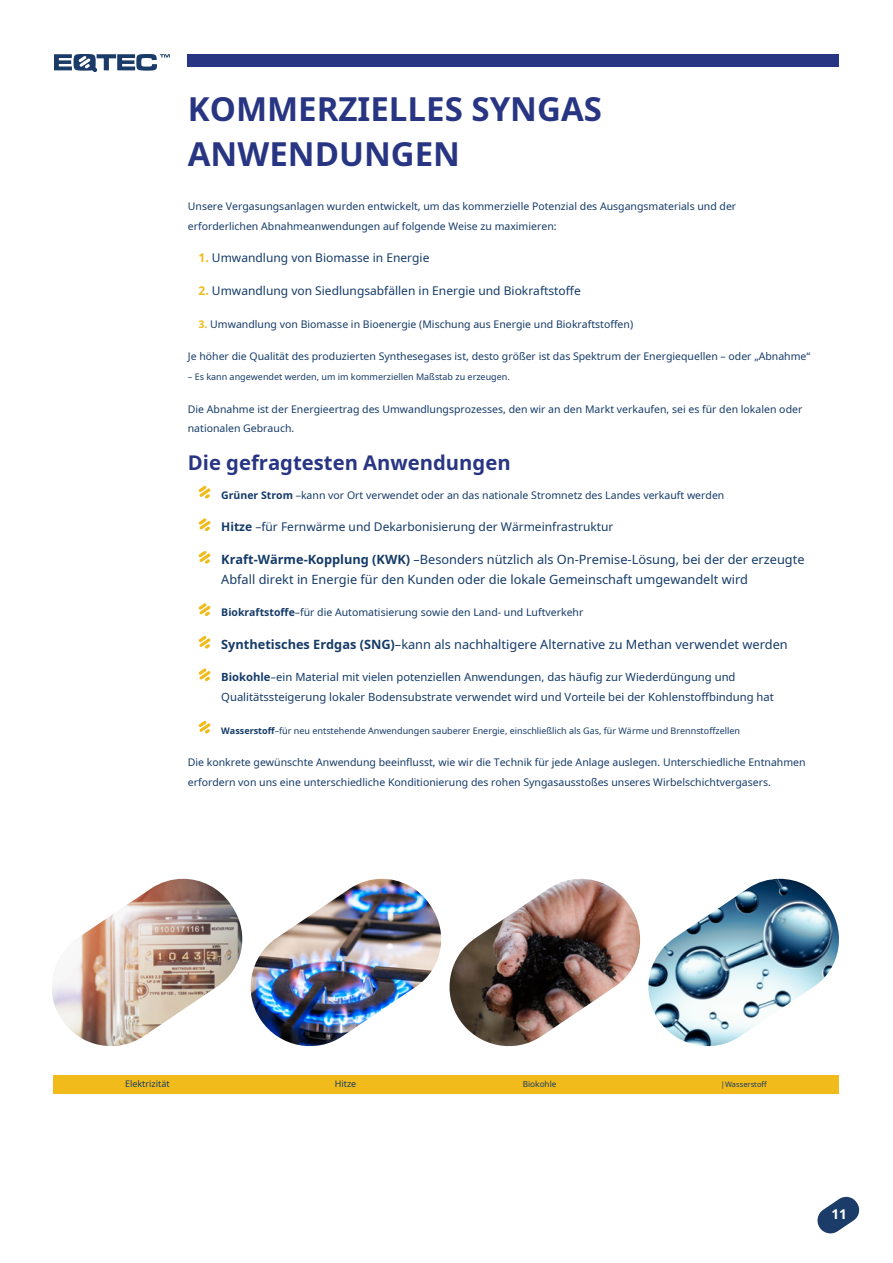
<style>
.page{position:relative;width:893px;height:1263px;background:#fff}
.page>*{position:absolute;margin:0;border:0;box-sizing:border-box;transform-origin:0 0}
.t1{font:700 33px/45px "Noto Sans";color:#283583}
.t2{font:700 20.25px "Noto Sans";color:#283583}
.t3{font:700 13.5px "Noto Sans";color:#fff}
.t4{font:12.75px/19.8px "Noto Sans";color:#153b68}
.t5{font:12px "Noto Sans";color:#153b68}
.t6{font:11.25px/19.8px "Noto Sans";color:#153b68}
.t7{font:10.5px/19.8px "Noto Sans";color:#153b68}
.t8{font:9px "Noto Sans";color:#153b68}
.t9{font:8.25px "Noto Sans";color:#153b68}
.t10{font:7.5px "Noto Sans";color:#153b68}
.s1{font-weight:700;color:#f1bb1c}
.s2{font-weight:700}
</style>
<div class="page">
<div style="left:188px;top:54px;width:651px;height:13px;background:#283583"></div>
<svg style="left:817px;top:1196px;width:43px;height:38px"></svg>
<svg style="left:54px;top:54px;width:116px;height:18px"></svg>
<div style="left:53px;top:1076px;width:785px;height:18px;background:#f1bb1c"></div>
<svg style="left:198px;top:486px;width:13px;height:13px"></svg>
<svg style="left:198px;top:518px;width:13px;height:13px"></svg>
<svg style="left:198px;top:551px;width:13px;height:13px"></svg>
<svg style="left:198px;top:603px;width:13px;height:13px"></svg>
<svg style="left:198px;top:636px;width:13px;height:13px"></svg>
<svg style="left:198px;top:668px;width:13px;height:13px"></svg>
<svg style="left:198px;top:721px;width:13px;height:13px"></svg>
<img style="left:52px;top:878px;width:732px;height:169px">
<img style="left:647px;top:879px;width:192px;height:168px">
<h1 class="t1" style="left:188px;top:85px;width:416px">KOMMERZIELLES SYNGAS<br>ANWENDUNGEN</h1>
<p class="t7" style="left:188px;top:196px;width:550px">Unsere Vergasungsanlagen wurden entwickelt, um das kommerzielle Potenzial des Ausgangsmaterials und der erforderlichen Abnahmeanwendungen auf folgende Weise zu maximieren:</p>
<p class="t5" style="left:199px;top:250px;width:232px"><span class="s1">1.</span> Umwandlung von Biomasse in Energie</p>
<p class="t5" style="left:199px;top:282px;width:384px"><span class="s1">2.</span> Umwandlung von Siedlungsabfällen in Energie und Biokraftstoffe</p>
<p class="t7" style="left:199px;top:314px;width:436px"><span class="s1">3.</span> Umwandlung von Biomasse in Bioenergie (Mischung aus Energie und Biokraftstoffen)</p>
<p class="t7" style="left:188px;top:346px;width:624px">Je höher die Qualität des produzierten Synthesegases ist, desto größer ist das Spektrum der Energiequellen – oder „Abnahme“</p>
<p class="t8" style="left:188px;top:370px;width:324px">– Es kann angewendet werden, um im kommerziellen Maßstab zu erzeugen.</p>
<p class="t7" style="left:188px;top:398px;width:616px">Die Abnahme ist der Energieertrag des Umwandlungsprozesses, den wir an den Markt verkaufen, sei es für den lokalen oder nationalen Gebrauch.</p>
<h2 class="t2" style="left:188px;top:449px;width:324px">Die gefragtesten Anwendungen</h2>
<p class="t7" style="left:221px;top:485px;width:505px"><span class="s2">Grüner Strom</span> –kann vor Ort verwendet oder an das nationale Stromnetz des Landes verkauft werden</p>
<p class="t5" style="left:221px;top:518px;width:394px"><span class="s2">Hitze</span> –für Fernwärme und Dekarbonisierung der Wärmeinfrastruktur</p>
<p class="t4" style="left:221px;top:549px;width:585px"><span class="s2">Kraft-Wärme-Kopplung (KWK)</span> –Besonders nützlich als On-Premise-Lösung, bei der der erzeugte<br>Abfall direkt in Energie für den Kunden oder die lokale Gemeinschaft umgewandelt wird</p>
<p class="t7" style="left:221px;top:602px;width:364px"><span class="s2">Biokraftstoffe</span>–für die Automatisierung sowie den Land- und Luftverkehr</p>
<p class="t4" style="left:221px;top:634px;width:568px"><span class="s2">Synthetisches Erdgas (SNG)</span>–kann als nachhaltigere Alternative zu Methan verwendet werden</p>
<p class="t6" style="left:221px;top:667px;width:554px"><span class="s2">Biokohle</span>–ein Material mit vielen potenziellen Anwendungen, das häufig zur Wiederdüngung und<br>Qualitätssteigerung lokaler Bodensubstrate verwendet wird und Vorteile bei der Kohlenstoffbindung hat</p>
<p class="t8" style="left:221px;top:724px;width:520px"><span class="s2">Wasserstoff</span>–für neu entstehende Anwendungen sauberer Energie, einschließlich als Gas, für Wärme und Brennstoffzellen</p>
<p class="t7" style="left:188px;top:752px;width:619px">Die konkrete gewünschte Anwendung beeinflusst, wie wir die Technik für jede Anlage auslegen. Unterschiedliche Entnahmen erfordern von uns eine unterschiedliche Konditionierung des rohen Syngasausstoßes unseres Wirbelschichtvergasers.</p>
<p class="t8" style="left:125px;top:1077px;width:46px">Elektrizität</p>
<p class="t8" style="left:335px;top:1077px;width:23px">Hitze</p>
<p class="t9" style="left:523px;top:1078px;width:35px">Biokohle</p>
<p class="t10" style="left:721px;top:1078px;width:47px">|Wasserstoff</p>
<p class="t3" style="left:831px;top:1204px;width:17px">11</p>
</div>
